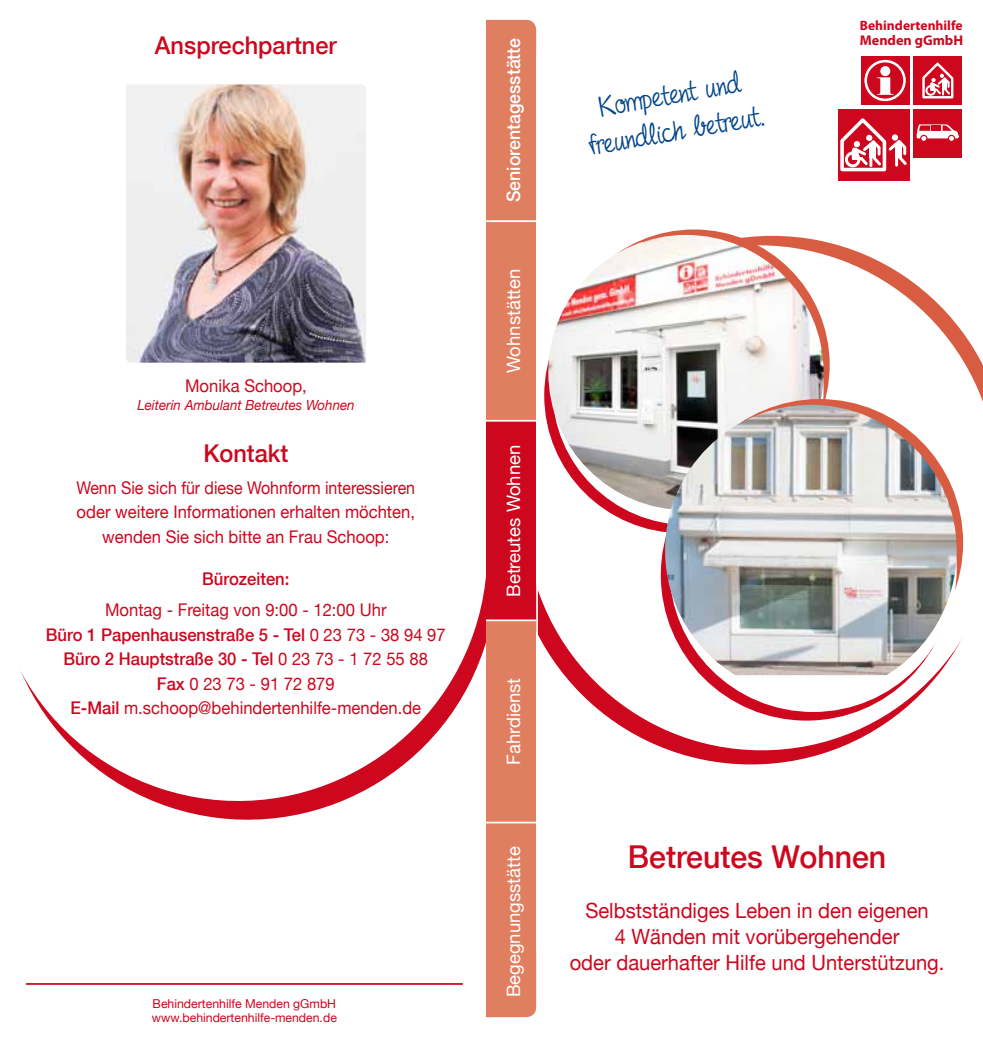
<style>
.page{position:relative;width:983px;height:1042px;background:#fff}
.page>*{position:absolute;margin:0;border:0;box-sizing:border-box;transform-origin:0 0}
.t1{font:32.02px/36.6px "Fineliner Script";color:#00448a;text-align:center;scale:.96 1}
.t2{font:500 31.5px "Helvetica Neue";color:#cd071e;scale:.96 1}
.t3{font:500 24.5px "Helvetica Neue";color:#cd071e;scale:.96 1}
.t4{font:21px/26.2px "Helvetica Neue";color:#cd071e;text-align:center;scale:.96 1}
.t5{font:18.55px "Helvetica Neue";color:#fff}
.t6{font:500 18.55px "Helvetica Neue";color:#fff;scale:.96 1}
.t7{font:17.5px/24.5px "Helvetica Neue";color:#cd071e;text-align:center;scale:.95 1}
.t8{font:17.5px/24.5px "Helvetica Neue";color:#cd071e;text-align:center;scale:.91 1}
.t9{font:500 17.5px "Helvetica Neue";color:#cd071e;scale:.95 1}
.t10{font:700 14.17px "Myriad Pro";color:#cd071e}
.t11{font:italic 14px "Helvetica Neue";color:#cd071e;scale:.95 1}
.t12{font:700 13.47px "Myriad Pro";color:#cd071e}
.t13{font:12.25px/14px "Helvetica Neue";color:#cd071e}
.s1{font-weight:500}
</style>
<div class="page">
<svg style="left:669px;top:750px;width:164px;height:14px;fill:#cd071e"></svg>
<svg style="left:618px;top:724px;width:266px;height:26px"></svg>
<svg style="left:562px;top:245px;width:420px;height:479px"></svg>
<svg style="left:19px;top:360px;width:534px;height:460px"></svg>
<div style="left:311px;top:421px;width:175px;height:155px;background:#fff"></div>
<div style="left:486px;top:20px;width:50px;height:200px;background:#e07f60"></div>
<div style="left:486px;top:220px;width:50px;height:201px;background:#e07f60"></div>
<div style="left:486px;top:421px;width:50px;height:200px;background:#cd071e"></div>
<div style="left:486px;top:621px;width:50px;height:200px;background:#e07f60"></div>
<div style="left:486px;top:823px;width:50px;height:194px;background:#e07f60"></div>
<hr style="left:486px;top:619px;width:50px;height:2px;background:#fff">
<hr style="left:486px;top:420px;width:50px;height:2px;background:#fff">
<hr style="left:486px;top:220px;width:50px;height:2px;background:#fff">
<hr style="left:536px;top:56px;width:1px;height:895px;background:#fff">
<hr style="left:26px;top:983px;width:436px;height:2px;background:#cd071e">
<img style="left:126px;top:84px;width:240px;height:279px">
<div style="left:860px;top:56px;width:49px;height:49px;background:#cd071e"></div>
<svg style="left:864px;top:60px;width:41px;height:41px"></svg>
<div style="left:913px;top:56px;width:48px;height:49px;background:#cd071e"></div>
<svg style="left:922px;top:62px;width:32px;height:37px"></svg>
<div style="left:925px;top:85px;width:10px;height:11px;border:2px solid #fff;border-radius:50%"></div>
<div style="left:837px;top:109px;width:72px;height:72px;background:#cd071e"></div>
<div style="left:913px;top:109px;width:48px;height:49px;background:#cd071e"></div>
<svg style="left:840px;top:115px;width:118px;height:58px"></svg>
<div style="left:947px;top:135px;width:7px;height:7px;border:1px solid #cd071e;border-radius:50%"></div>
<svg style="left:544px;top:258px;width:275px;height:275px;fill:#cd071e"></svg>
<svg style="left:558px;top:229px;width:271px;height:271px;background:#d96950"></svg>
<img style="left:548px;top:235px;width:275px;height:275px;border-radius:138px">
<div style="left:660px;top:429px;width:292px;height:291px;background:#cd071e;border-radius:50%"></div>
<div style="left:669px;top:425px;width:287px;height:287px;background:#fff;border-radius:50%"></div>
<img style="left:665px;top:405px;width:291px;height:270px">
<h3 class="t3" style="left:155px;top:31px;width:191px">Ansprechpartner</h3>
<p class="t7" style="left:185px;top:373px;width:130px">Monika Schoop,</p>
<p class="t11" style="left:137px;top:396px;width:230px">Leiterin Ambulant Betreutes Wohnen</p>
<h3 class="t3" style="left:203px;top:439px;width:90px">Kontakt</h3>
<p class="t8" style="left:77px;top:475px;width:373px">Wenn Sie sich für diese Wohnform interessieren oder weitere Informationen erhalten möchten, wenden Sie sich bitte an Frau Schoop:</p>
<p class="t9" style="left:202px;top:568px;width:93px">Bürozeiten:</p>
<p class="t7" style="left:46px;top:597px;width:422px">Montag - Freitag von 9:00 - 12:00 Uhr<br><span class="s1">Büro 1 Papenhausenstraße 5 - Tel</span> 0 23 73 - 38 94 97<br><span class="s1">Büro 2 Hauptstraße 30 - Tel</span> 0 23 73 - 1 72 55 88<br><span class="s1">Fax</span> 0 23 73 - 91 72 879<br><span class="s1">E-Mail</span> m.schoop@behindertenhilfe-menden.de</p>
<p class="t13" style="left:152px;top:996px;width:186px">Behindertenhilfe Menden gGmbH www.behindertenhilfe-menden.de</p>
<p class="t6" style="left:502px;top:202px;width:173px;rotate:-90deg">Seniorentagesstätte</p>
<p class="t5" style="left:502px;top:372px;width:106px;rotate:-90deg">Wohnstätten</p>
<p class="t5" style="left:502px;top:597px;width:153px;rotate:-90deg">Betreutes Wohnen</p>
<p class="t5" style="left:502px;top:765px;width:88px;rotate:-90deg">Fahrdienst</p>
<p class="t5" style="left:502px;top:997px;width:152px;rotate:-90deg">Begegnungsstätte</p>
<h1 class="t1" style="left:580px;top:93px;width:185px;rotate:-10deg">Kompetent und freundlich betreut.</h1>
<p class="t12" style="left:859px;top:17px;width:104px">Behindertenhilfe</p>
<p class="t10" style="left:859px;top:31px;width:105px">Menden gGmbH</p>
<h2 class="t2" style="left:627px;top:837px;width:271px">Betreutes Wohnen</h2>
<p class="t4" style="left:569px;top:897px;width:392px">Selbstständiges Leben in den eigenen<br>4 Wänden mit vorübergehender<br>oder dauerhafter Hilfe und Unterstützung.</p>
</div>
